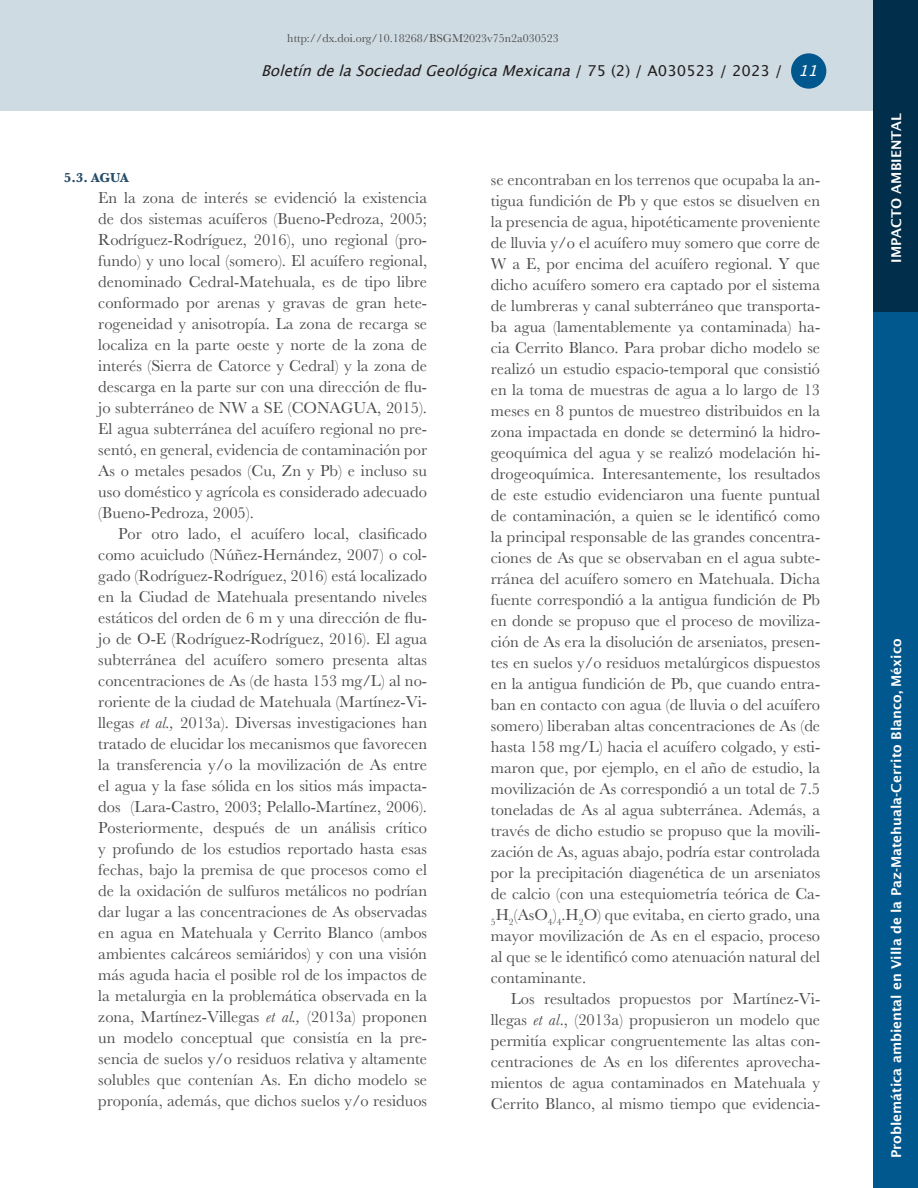
<style>
.page{position:relative;width:918px;height:1188px;background:#fff}
.page>*{position:absolute;margin:0;border:0;box-sizing:border-box;transform-origin:0 0}
.t1{font:16.5px/21px "Baskerville";color:#4b4c4d;text-align:justify}
.t2{font:italic 15px "Lucida Grande";color:#231f20}
.Sección{font:600 13.5px "Lucida Sans";color:#fff}
.Jerarquía_2{font:700 13.5px "Baskerville";color:#274d66}
.t3{font:12px "Baskerville";color:#4b4c4d}
.s1{font-style:normal}
.s2{color:#fff}
.s3{font-style:italic}
</style>
<div class="page">
<div style="left:874px;top:311px;width:44px;height:877px;background:#01588e"></div>
<div style="left:0;top:0;width:874px;height:111px;background:#cfdbe2"></div>
<div style="left:791px;top:53px;width:35px;height:36px;background:#01588e;border-radius:50%"></div>
<div style="left:874px;top:0;width:44px;height:311px;background:#012e4b"></div>
<p class="t3" style="left:287px;top:30px;width:273px">http://dx.doi.org/10.18268/BSGM2023v75n2a030523</p>
<p class="t2" style="left:261px;top:62px;width:565px">BoletíndelaSociedadGeológicaMexicana<span class="s1">/ 7 5 ( 2 ) / A 0 3 0 5 2 3 / 2 0 2 3 /</span> <span class="s2">11</span></p>
<p class="Jerarquía_2" style="left:64px;top:168px;width:66px">5.3. AGUA</p>
<p class="t1" style="left:98px;top:187px;width:330px">En la zona de interés se evidenció la existencia de dos sistemas acuíferos (Bueno-Pedroza, 2005; Rodríguez-Rodríguez, 2016), uno regional (pro&shy;fundo) y uno local (somero). El acuífero regional, denominado Cedral-Matehuala, es de tipo libre conformado por arenas y gravas de gran hete&shy;rogeneidad y anisotropía. La zona de recarga se localiza en la parte oeste y norte de la zona de interés (Sierra de Catorce y Cedral) y la zona de descarga en la parte sur con una dirección de flu&shy;jo subterráneo de NW a SE (CONAGUA, 2015).<br>El agua subterránea del acuífero regional no pre&shy;sentó, en general, evidencia de contaminación por As o metales pesados (Cu, Zn y Pb) e incluso su uso doméstico y agrícola es considerado adecuado (Bueno-Pedroza, 2005).</p>
<p class="t1" style="left:98px;top:523px;width:330px;text-indent:20px">Por otro lado, el acuífero local, clasificado como acuicludo (Núñez-Hernández, 2007) o col&shy;gado (Rodríguez-Rodríguez, 2016) está localizado en la Ciudad de Matehuala presentando niveles estáticos del orden de 6 m y una dirección de flu&shy;jo de O-E (Rodríguez-Rodríguez, 2016). El agua subterránea del acuífero somero presenta altas concentraciones de As (de hasta 153 mg/L) al no&shy;roriente de la ciudad de Matehuala (Martínez-Vi&shy;llegas <span class="s3">et al.,</span> 2013a). Diversas investigaciones han tratado de elucidar los mecanismos que favorecen la transferencia y/o la movilización de As entre el agua y la fase sólida en los sitios más impacta&shy;dos (Lara-Castro, 2003; Pelallo-Martínez, 2006).<br>Posteriormente, después de un análisis crítico y profundo de los estudios reportado hasta esas fechas, bajo la premisa de que procesos como el de la oxidación de sulfuros metálicos no podrían dar lugar a las concentraciones de As observadas en agua en Matehuala y Cerrito Blanco (ambos ambientes calcáreos semiáridos) y con una visión más aguda hacia el posible rol de los impactos de la metalurgia en la problemática observada en la zona, Martínez-Villegas <span class="s3">et al.,</span> (2013a) proponen un modelo conceptual que consistía en la pre&shy;sencia de suelos y/o residuos relativa y altamente solubles que contenían As. En dicho modelo se proponía, además, que dichos suelos y/o residuos</p>
<p class="t1" style="left:491px;top:169px;width:331px">se encontraban en los terrenos que ocupaba la an&shy;tigua fundición de Pb y que estos se disuelven en la presencia de agua, hipotéticamente proveniente de lluvia y/o el acuífero muy somero que corre de W a E, por encima del acuífero regional. Y que dicho acuífero somero era captado por el sistema de lumbreras y canal subterráneo que transporta&shy;ba agua (lamentablemente ya contaminada) ha&shy;cia Cerrito Blanco. Para probar dicho modelo se realizó un estudio espacio-temporal que consistió en la toma de muestras de agua a lo largo de 13 meses en 8 puntos de muestreo distribuidos en la zona impactada en donde se determinó la hidro&shy;geoquímica del agua y se realizó modelación hi&shy;drogeoquímica. Interesantemente, los resultados de este estudio evidenciaron una fuente puntual de contaminación, a quien se le identificó como la principal responsable de las grandes concentra&shy;ciones de As que se observaban en el agua subte&shy;rránea del acuífero somero en Matehuala. Dicha fuente correspondió a la antigua fundición de Pb en donde se propuso que el proceso de moviliza&shy;ción de As era la disolución de arseniatos, presen&shy;tes en suelos y/o residuos metalúrgicos dispuestos en la antigua fundición de Pb, que cuando entra&shy;ban en contacto con agua (de lluvia o del acuífero somero) liberaban altas concentraciones de As (de hasta 158 mg/L) hacia el acuífero colgado, y esti&shy;maron que, por ejemplo, en el año de estudio, la movilización de As correspondió a un total de 7.5 toneladas de As al agua subterránea. Además, a través de dicho estudio se propuso que la movili&shy;zación de As, aguas abajo, podría estar controlada por la precipitación diagenética de un arseniatos de calcio (con una estequiometría teórica de Ca-<sub>5</sub>H<sub>2</sub>(AsO<sub>4</sub>)<sub>4</sub>.H<sub>2</sub>O) que evitaba, en cierto grado, una mayor movilización de As en el espacio, proceso al que se le identificó como atenuación natural del contaminante.</p>
<p class="t1" style="left:491px;top:988px;width:331px;text-indent:20px">Los resultados propuestos por Martínez-Vi&shy;llegas <span class="s3">et al</span>., (2013a) propusieron un modelo que permitía explicar congruentemente las altas con&shy;centraciones de As en los diferentes aprovecha&shy;mientos de agua contaminados en Matehuala y Cerrito Blanco, al mismo tiempo que evidencia-</p>
<p class="Sección" style="left:889px;top:263px;width:152px;rotate:-90deg">IMPACTO AMBIENTAL</p>
<p class="Sección" style="left:889px;top:1158px;width:521px;rotate:-90deg">Problemática ambiental en Villa de la Paz-Matehuala-Cerrito Blanco, México</p>
</div>
